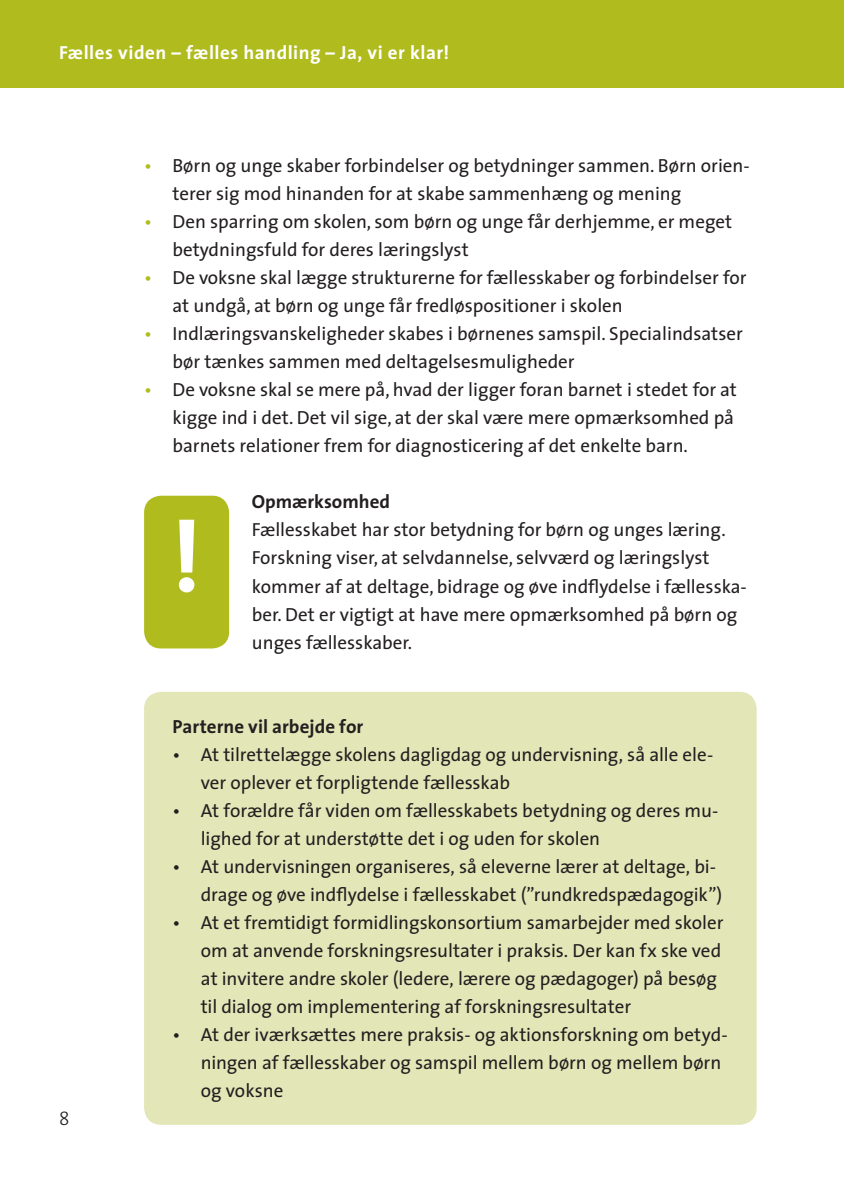
<style>
.page{position:relative;width:844px;height:1196px;background:#fff}
.page>*{position:absolute;margin:0;border:0;box-sizing:border-box;transform-origin:0 0}
.t1{font:19px/28px "The Sans";color:#231f20}
.t2{font:700 19px "The Sans";letter-spacing:.03em;color:#fff}
.t3{font:700 19px "The Sans";color:#231f20}
.t4{font:300 19px "The Sans";color:#231f20}
.s1{color:#b0bb1d}
</style>
<div class="page">
<div style="left:0;top:0;width:841px;height:87px;background:#b0bb1d"></div>
<hr style="left:841px;top:0;width:3px;height:87px;background:#b0bb1d">
<div style="left:144px;top:691px;width:612px;height:433px;background:#e3e6b7;border-radius:17px"></div>
<div style="left:144px;top:495px;width:85px;height:153px;background:#b0bb1d;border-radius:17px"></div>
<svg style="left:179px;top:519px;width:15px;height:73px"></svg>
<p class="t2" style="left:59px;top:36px;width:392px">Fælles viden – fælles handling – Ja, vi er klar!</p>
<p class="t1" style="left:172px;top:151px;width:579px;text-indent:-28px"><span class="s1">•</span> Børn og unge skaber forbindelser og betydninger sammen. Børn orien&shy;terer sig mod hinanden for at skabe sammenhæng og mening</p>
<p class="t1" style="left:172px;top:207px;width:561px;text-indent:-28px"><span class="s1">•</span> Den sparring om skolen, som børn og unge får derhjemme, er meget betydningsfuld for deres læringslyst</p>
<p class="t1" style="left:172px;top:263px;width:575px;text-indent:-28px"><span class="s1">•</span> De voksne skal lægge strukturerne for fællesskaber og forbindelser for at undgå, at børn og unge får fredløspositioner i skolen</p>
<p class="t1" style="left:172px;top:319px;width:572px;text-indent:-28px"><span class="s1">•</span> Indlæringsvanskeligheder skabes i børnenes samspil. Specialindsatser bør tænkes sammen med deltagelsesmuligheder</p>
<p class="t1" style="left:172px;top:375px;width:566px;text-indent:-28px"><span class="s1">•</span> De voksne skal se mere på, hvad der ligger foran barnet i stedet for at kigge ind i det. Det vil sige, at der skal være mere opmærksomhed på barnets relationer frem for diagnosticering af det enkelte barn.</p>
<p class="t3" style="left:252px;top:486px;width:140px">Opmærksomhed</p>
<p class="t1" style="left:252px;top:515px;width:496px">Fællesskabet har stor betydning for børn og unges læring.<br>Forskning viser, at selvdannelse, selvværd og læringslyst kommer af at deltage, bidrage og øve indflydelse i fællesska&shy;ber. Det er vigtigt at have mere opmærksomhed på børn og unges fællesskaber.</p>
<p class="t4" style="left:59px;top:1102px;width:12px">8</p>
<p class="t3" style="left:172px;top:710px;width:192px">Parterne vil arbejde for</p>
<p class="t1" style="left:201px;top:739px;width:514px;text-indent:-28px">• At tilrettelægge skolens dagligdag og undervisning, så alle ele&shy;ver oplever et forpligtende fællesskab</p>
<p class="t1" style="left:201px;top:795px;width:519px;text-indent:-28px">• At forældre får viden om fællesskabets betydning og deres mu&shy;lighed for at understøtte det i og uden for skolen</p>
<p class="t1" style="left:201px;top:851px;width:523px;text-indent:-28px">• At undervisningen organiseres, så eleverne lærer at deltage, bi&shy;drage og øve indflydelse i fællesskabet (”rundkredspædagogik”)</p>
<p class="t1" style="left:201px;top:907px;width:524px;text-indent:-28px">• At et fremtidigt formidlingskonsortium samarbejder med skoler om at anvende forskningsresultater i praksis. Der kan fx ske ved at invitere andre skoler (ledere, lærere og pædagoger) på besøg til dialog om implementering af forskningsresultater</p>
<p class="t1" style="left:201px;top:1019px;width:528px;text-indent:-28px">• At der iværksættes mere praksis- og aktionsforskning om betyd&shy;ningen af fællesskaber og samspil mellem børn og mellem børn og voksne</p>
</div>
